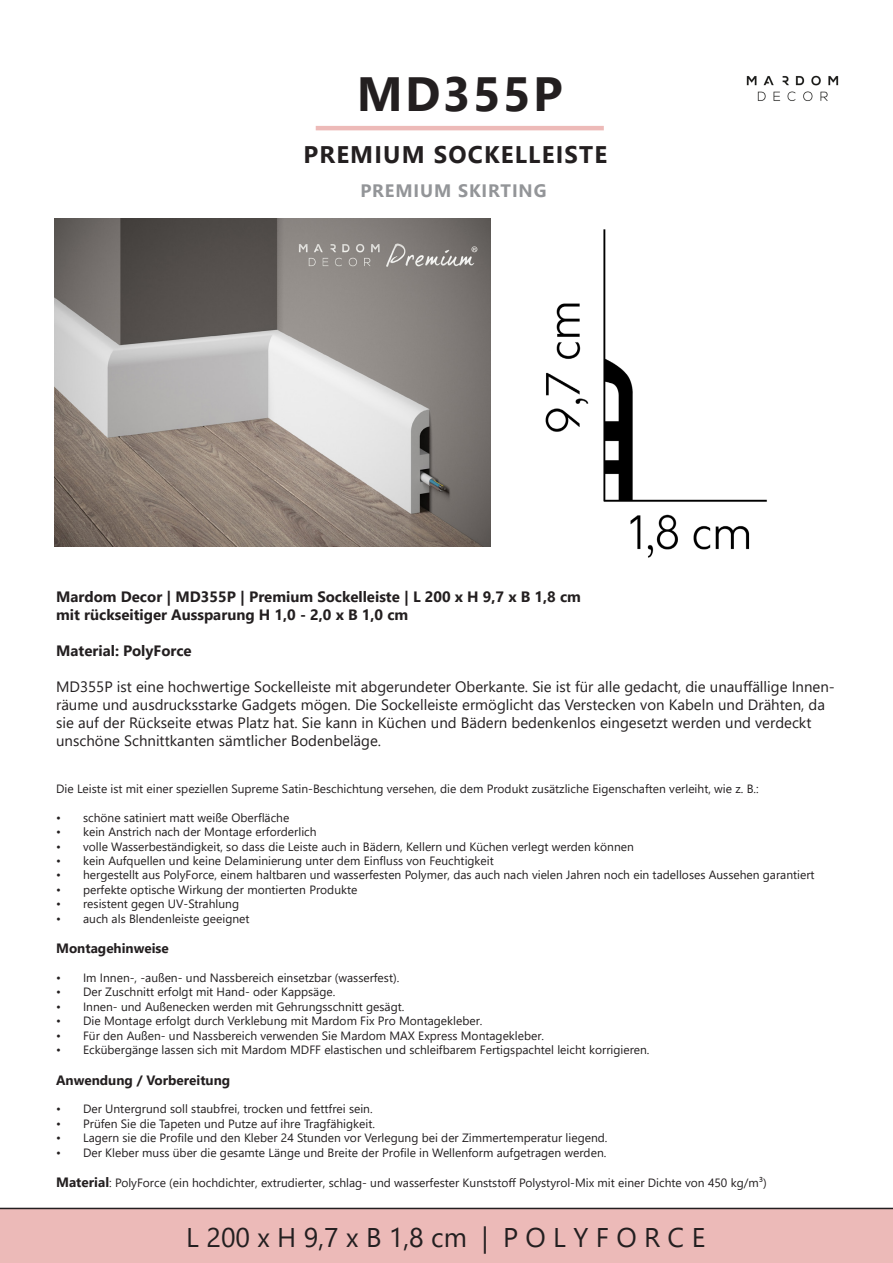
<style>
.page{position:relative;width:893px;height:1263px;background:#fff}
.page>*{position:absolute;margin:0;border:0;box-sizing:border-box;transform-origin:0 0}
.t1{font:700 48px "Segoe UI";letter-spacing:.05em;color:#231f20}
.t2{font:27px "Segoe UI";color:#231f20}
.t3{font:700 24px "Segoe UI";letter-spacing:.05em;color:#231f20}
.t4{font:700 18px "Segoe UI";letter-spacing:.05em;color:#939598}
.t5{font:15px/18px "Segoe UI";color:#231f20}
.t6{font:700 15px "Segoe UI";color:#231f20}
.t7{font:700 13.5px "Segoe UI";color:#231f20}
.t8{font:12px "Segoe UI";color:#231f20}
.s1{font-weight:700;font-size:13.5px}
</style>
<div class="page">
<div style="left:0;top:1208px;width:893px;height:55px;background:#ecbab8"></div>
<hr style="left:316px;top:126px;width:288px;height:4px;background:#edbab8">
<img style="left:746px;top:75px;width:93px;height:26px">
<img style="left:54px;top:218px;width:437px;height:328px">
<img style="left:545px;top:229px;width:222px;height:329px">
<p class="t1" style="left:357px;top:49px;width:207px">MD355P</p>
<p class="t3" style="left:304px;top:132px;width:305px">PREMIUM SOCKELLEISTE</p>
<p class="t4" style="left:360px;top:174px;width:188px">PREMIUM SKIRTING</p>
<p class="t6" style="left:56px;top:583px;width:526px">Mardom Decor | MD355P | Premium Sockelleiste | L 200 x H 9,7 x B 1,8 cm</p>
<p class="t6" style="left:56px;top:601px;width:354px">mit rückseitiger Aussparung H 1,0 - 2,0 x B 1,0 cm</p>
<p class="t6" style="left:56px;top:637px;width:137px">Material: PolyForce</p>
<p class="t5" style="left:56px;top:676px;width:780px">MD355P ist eine hochwertige Sockelleiste mit abgerundeter Oberkante. Sie ist für alle gedacht, die unauffällige Innen&shy;räume und ausdrucksstarke Gadgets mögen. Die Sockelleiste ermöglicht das Verstecken von Kabeln und Drähten, da sie auf der Rückseite etwas Platz hat. Sie kann in Küchen und Bädern bedenkenlos eingesetzt werden und verdeckt unschöne Schnittkanten sämtlicher Bodenbeläge.</p>
<p class="t8" style="left:56px;top:777px;width:704px">Die Leiste ist mit einer speziellen Supreme Satin-Beschichtung versehen, die dem Produkt zusätzliche Eigenschaften verleiht, wie z. B.:</p>
<p class="t8" style="left:56px;top:806px;width:235px">• schöne satiniert matt weiße Oberfläche</p>
<p class="t8" style="left:56px;top:820px;width:262px">• kein Anstrich nach der Montage erforderlich</p>
<p class="t8" style="left:56px;top:835px;width:579px">• volle Wasserbeständigkeit, so dass die Leiste auch in Bädern, Kellern und Küchen verlegt werden können</p>
<p class="t8" style="left:56px;top:849px;width:439px">• kein Aufquellen und keine Delaminierung unter dem Einfluss von Feuchtigkeit</p>
<p class="t8" style="left:56px;top:864px;width:760px">• hergestellt aus PolyForce, einem haltbaren und wasserfesten Polymer, das auch nach vielen Jahren noch ein tadelloses Aussehen garantiert</p>
<p class="t8" style="left:56px;top:878px;width:303px">• perfekte optische Wirkung der montierten Produkte</p>
<p class="t8" style="left:56px;top:892px;width:184px">• resistent gegen UV-Strahlung</p>
<p class="t8" style="left:56px;top:907px;width:195px">• auch als Blendenleiste geeignet</p>
<p class="t7" style="left:56px;top:935px;width:114px">Montagehinweise</p>
<p class="t8" style="left:56px;top:966px;width:345px">• Im Innen-, -außen- und Nassbereich einsetzbar (wasserfest).</p>
<p class="t8" style="left:56px;top:981px;width:281px">• Der Zuschnitt erfolgt mit Hand- oder Kappsäge.</p>
<p class="t8" style="left:56px;top:995px;width:350px">• Innen- und Außenecken werden mit Gehrungsschnitt gesägt.</p>
<p class="t8" style="left:56px;top:1009px;width:428px">• Die Montage erfolgt durch Verklebung mit Mardom Fix Pro Montagekleber.</p>
<p class="t8" style="left:56px;top:1024px;width:490px">• Für den Außen- und Nassbereich verwenden Sie Mardom MAX Express Montagekleber.</p>
<p class="t8" style="left:56px;top:1038px;width:595px">• Eckübergänge lassen sich mit Mardom MDFF elastischen und schleifbarem Fertigspachtel leicht korrigieren.</p>
<p class="t7" style="left:56px;top:1067px;width:176px">Anwendung / Vorbereitung</p>
<p class="t8" style="left:56px;top:1098px;width:318px">• Der Untergrund soll staubfrei, trocken und fettfrei sein.</p>
<p class="t8" style="left:56px;top:1112px;width:320px">• Prüfen Sie die Tapeten und Putze auf ihre Tragfähigkeit.</p>
<p class="t8" style="left:56px;top:1126px;width:553px">• Lagern sie die Profile und den Kleber 24 Stunden vor Verlegung bei der Zimmertemperatur liegend.</p>
<p class="t8" style="left:56px;top:1141px;width:552px">• Der Kleber muss über die gesamte Länge und Breite der Profile in Wellenform aufgetragen werden.</p>
<p class="t8" style="left:56px;top:1171px;width:712px"><span class="s1">Material</span>: PolyForce (ein hochdichter, extrudierter, schlag- und wasserfester Kunststoff Polystyrol-Mix mit einer Dichte von 450 kg/m³)</p>
<p class="t2" style="left:186px;top:1212px;width:521px">L 200 x H 9,7 x B 1,8 cm | P O L Y F O R C E</p>
</div>
